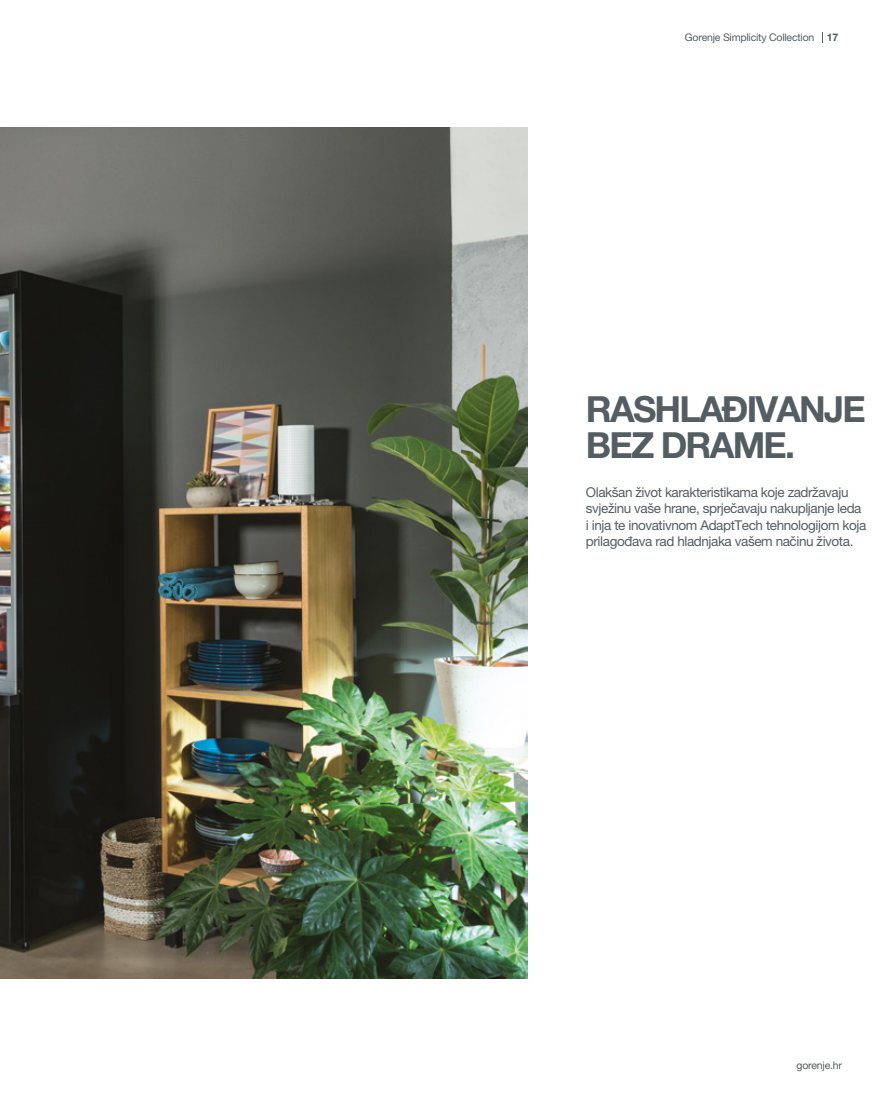
<style>
.page{position:relative;width:893px;height:1106px;background:#fff}
.page>*{position:absolute;margin:0;border:0;box-sizing:border-box;transform-origin:0 0}
.t1{font:700 36px/36px "Helvetica Neue LT Pro";letter-spacing:-.05em;color:#535d62}
.t2{font:13.5px/16.5px "Helvetica Neue LT Pro";letter-spacing:-.03em;color:#535d62}
.t3{font:10.5px "Helvetica Neue LT Pro";letter-spacing:-.02em;color:#535d62}
.s1{font-weight:700}
</style>
<div class="page">
<img style="left:0;top:128px;width:527px;height:850px">
<p class="t3" style="left:685px;top:31px;width:155px">Gorenje Simplicity Collection <span class="s1">17</span></p>
<h1 class="t1" style="left:586px;top:390px;width:281px">RASHLAĐIVANJE<br>BEZ DRAME.</h1>
<p class="t2" style="left:586px;top:483px;width:282px">Olakšan život karakteristikama koje zadržavaju svježinu vaše hrane, sprječavaju nakupljanje leda i inja te inovativnom AdaptTech tehnologijom koja prilagođava rad hladnjaka vašem načinu života.</p>
<p class="t3" style="left:797px;top:1058px;width:47px">gorenje.hr</p>
</div>
